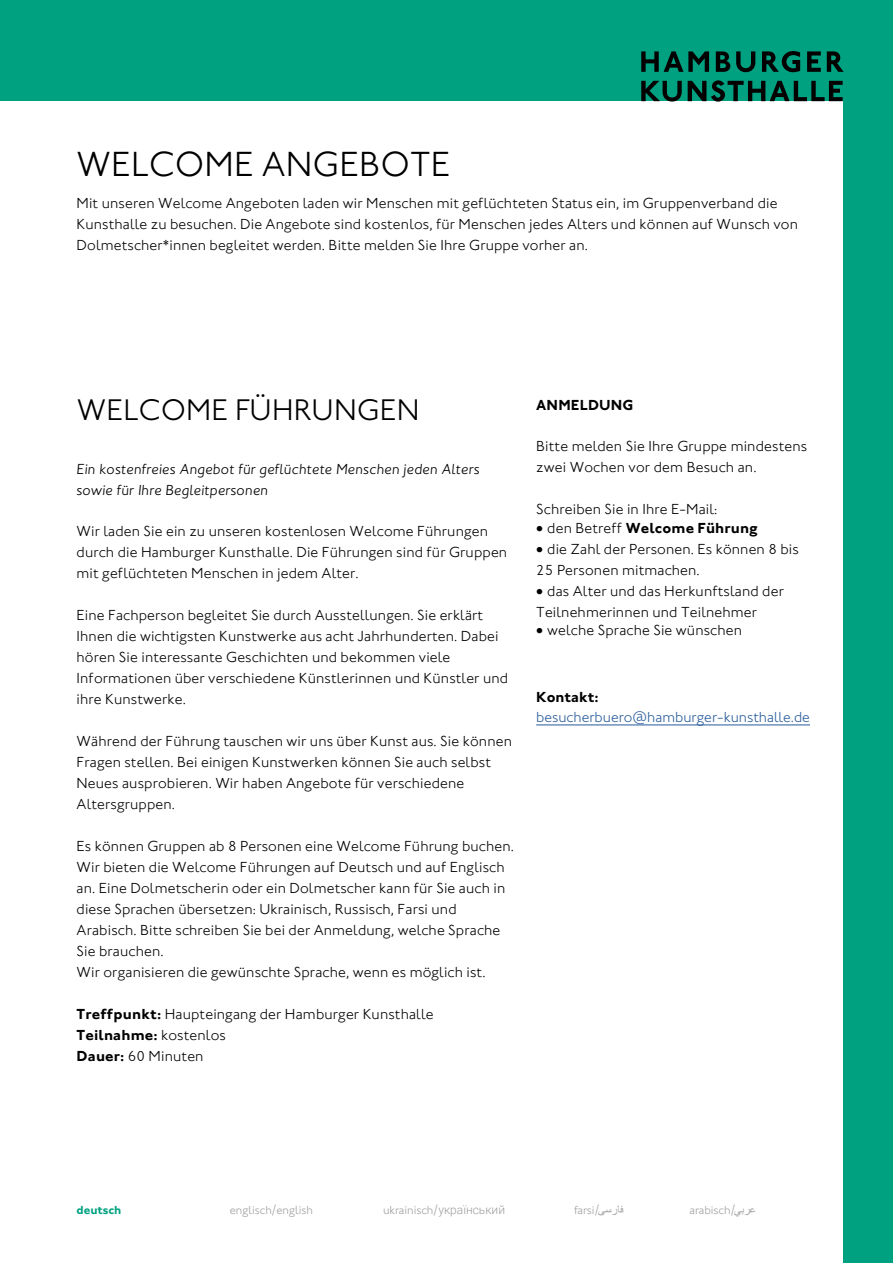
<style>
.page{position:relative;width:893px;height:1263px;background:#00a181}
.page>*{position:absolute;margin:0;border:0;box-sizing:border-box;transform-origin:0 0}
.t1{font:300 36px "ITC Johnstonfor HKH";letter-spacing:.01em;color:#000}
.Copy_ITC{font:300 30.75px "ITC Johnstonfor HKH";letter-spacing:.01em;color:#000}
.Copy_ITC-2{font:300 15px/21px "ITC Johnstonfor HKH";letter-spacing:.01em;color:#000}
.Copy_ITC-3{font:italic 300 15px/21px "ITC Johnstonfor HKH";letter-spacing:.01em;color:#000}
.t2{font:700 15px "ITC Johnstonfor HKH";letter-spacing:.01em;color:#000}
.t3{font:300 15px "ITC Johnstonfor HKH";color:#275b9b}
.t4{font:300 12px "ITC Johnstonfor HKH";color:#9d9d9c}
.t5{font:700 12px "ITC Johnstonfor HKH";color:#00a181}
.s1{font-weight:700}
.s2{font-weight:300}
.s3{font-family:"Roboto"}
.s4{font-family:"Arial";font-weight:400}
</style>
<div class="page">
<div style="left:0;top:101px;width:843px;height:1162px;background:#fff"></div>
<svg style="left:641px;top:51px;width:203px;height:51px"></svg>
<hr style="left:536px;top:724px;width:274px;height:1px;background:#275b9b">
<h1 class="t1" style="left:77px;top:143px;width:375px">WELCOME ANGEBOTE</h1>
<p class="Copy_ITC-2" style="left:77px;top:193px;width:723px">Mit unseren Welcome Angeboten laden wir Menschen mit geflüchteten Status ein, im Gruppenverband die<br>Kunsthalle zu besuchen. Die Angebote sind kostenlos, für Menschen jedes Alters und können auf Wunsch von<br>Dolmetscher*innen begleitet werden. Bitte melden Sie Ihre Gruppe vorher an.</p>
<p class="Copy_ITC" style="left:77px;top:392px;width:345px">WELCOME FÜHRUNGEN</p>
<p class="Copy_ITC-3" style="left:77px;top:459px;width:405px">Ein kostenfreies Angebot für geflüchtete Menschen jeden Alters sowie für Ihre Begleitpersonen</p>
<p class="Copy_ITC-2" style="left:77px;top:521px;width:432px">Wir laden Sie ein zu unseren kostenlosen Welcome Führungen durch die Hamburger Kunsthalle. Die Führungen sind für Gruppen mit geflüchteten Menschen in jedem Alter.</p>
<p class="Copy_ITC-2" style="left:77px;top:605px;width:433px">Eine Fachperson begleitet Sie durch Ausstellungen. Sie erklärt Ihnen die wichtigsten Kunstwerke aus acht Jahrhunderten. Dabei hören Sie interessante Geschichten und bekommen viele Informationen über verschiedene Künstlerinnen und Künstler und ihre Kunstwerke.</p>
<p class="Copy_ITC-2" style="left:77px;top:731px;width:437px">Während der Führung tauschen wir uns über Kunst aus. Sie können Fragen stellen. Bei einigen Kunstwerken können Sie auch selbst Neues ausprobieren. Wir haben Angebote für verschiedene Altersgruppen.</p>
<p class="Copy_ITC-2" style="left:77px;top:836px;width:439px">Es können Gruppen ab 8 Personen eine Welcome Führung buchen.<br>Wir bieten die Welcome Führungen auf Deutsch und auf Englisch an. Eine Dolmetscherin oder ein Dolmetscher kann für Sie auch in diese Sprachen übersetzen: Ukrainisch, Russisch, Farsi und Arabisch. Bitte schreiben Sie bei der Anmeldung, welche Sprache Sie brauchen.<br>Wir organisieren die gewünschte Sprache, wenn es möglich ist.</p>
<p class="Copy_ITC-2" style="left:77px;top:1004px;width:359px"><span class="s1">Treffpunkt:</span> Haupteingang der Hamburger Kunsthalle<br><span class="s1">Teilnahme:</span> kostenlos<br><span class="s1">Dauer:</span> 60 Minuten</p>
<p class="t2" style="left:536px;top:396px;width:99px">ANMELDUNG</p>
<p class="Copy_ITC-2" style="left:536px;top:435px;width:272px">Bitte melden Sie Ihre Gruppe mindestens zwei Wochen vor dem Besuch an.</p>
<p class="Copy_ITC-2" style="left:536px;top:498px;width:183px">Schreiben Sie in Ihre E-Mail:</p>
<p class="t2" style="left:536px;top:519px;width:223px">• <span class="s2">den Betreff</span> Welcome Führung</p>
<p class="Copy_ITC-2" style="left:536px;top:539px;width:264px">• die Zahl der Personen. Es können 8 bis<br>25 Personen mitmachen.</p>
<p class="Copy_ITC-2" style="left:536px;top:581px;width:249px">• das Alter und das Herkunftsland der<br>Teilnehmerinnen und Teilnehmer</p>
<p class="Copy_ITC-2" style="left:536px;top:620px;width:207px">• welche Sprache Sie wünschen</p>
<p class="t2" style="left:536px;top:688px;width:64px">Kontakt:</p>
<p class="t3" style="left:536px;top:708px;width:275px">besucherbuero@hamburger-kunsthalle.de</p>
<p class="t5" style="left:77px;top:1202px;width:46px">deutsch</p>
<p class="t4" style="left:230px;top:1203px;width:85px">englisch/english</p>
<p class="t4" style="left:383px;top:1203px;width:124px">ukrainisch/<span class="s3">український</span></p>
<p class="t4" style="left:574px;top:1203px;width:51px">farsi/ <span class="s4">ف ارسی</span></p>
<p class="t4" style="left:689px;top:1203px;width:68px">arabisch/ <span class="s4">عربي</span></p>
</div>
